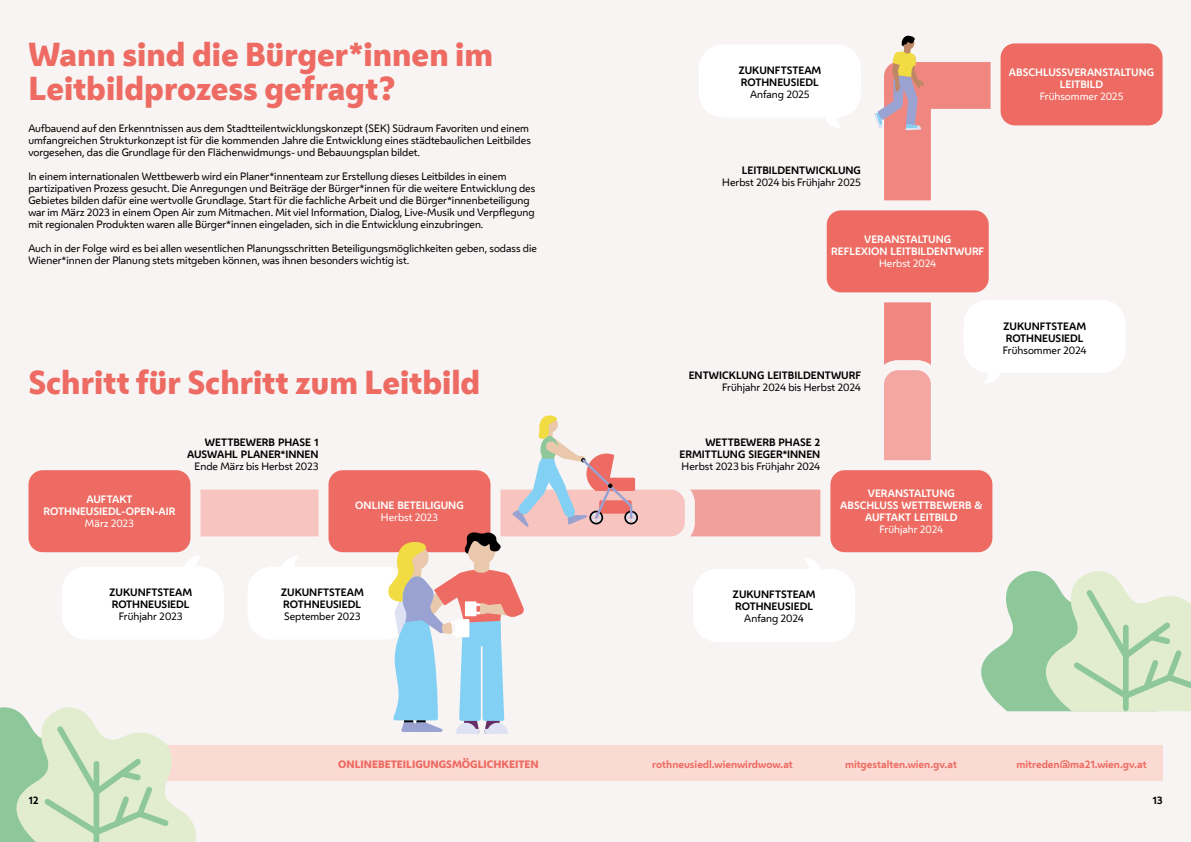
<style>
.page{position:relative;width:1191px;height:842px;background:#f7f4f3}
.page>*{position:absolute;margin:0;border:0;box-sizing:border-box;transform-origin:0 0}
.Überschrift{font:800 31px/34px "Wiener Melange";color:#ed6b62}
.Fließtext{font:10px/12px "Wiener Melange";color:#000}
.Absatzüberschrift{font:700 10px "Wiener Melange";color:#000}
.Absatzüberschrift-2{font:700 10px "Wiener Melange";color:#fff}
.Fließtext-2{font:700 10px "Wiener Melange";color:#ed6b62}
.Fließtext-3{font:10px "Wiener Melange";color:#fff}
.Absatzüberschrift-3{font:800 10px "Wiener Melange";color:#ed6b62}
.Auszeichnung_Fließte{font:700 10px "Wiener Melange";color:#000}
</style>
<div class="page">
<svg style="left:884px;top:62px;width:106px;height:300px"></svg>
<div style="left:666px;top:485px;width:210px;height:56px;background:#f1a19c;border-radius:19px"></div>
<div style="left:661px;top:480px;width:220px;height:66px;border:10px solid #f7f4f3;border-radius:19px"></div>
<div style="left:879px;top:365px;width:56px;height:156px;background:#f4a6a0;border-radius:19px"></div>
<div style="left:874px;top:360px;width:66px;height:166px;border:10px solid #f7f4f3;border-radius:19px"></div>
<div style="left:110px;top:485px;width:580px;height:56px;background:#f7c4c0;border-radius:19px"></div>
<div style="left:105px;top:480px;width:590px;height:66px;border:10px solid #f7f4f3;border-radius:19px"></div>
<div style="left:23px;top:465px;width:172px;height:92px;background:#ed6b62;border-radius:19px"></div>
<div style="left:18px;top:460px;width:182px;height:102px;border:10px solid #f7f4f3;border-radius:19px"></div>
<div style="left:825px;top:465px;width:172px;height:92px;background:#ed6b62;border-radius:19px"></div>
<div style="left:820px;top:460px;width:182px;height:102px;border:10px solid #f7f4f3;border-radius:19px"></div>
<div style="left:821px;top:205px;width:172px;height:92px;background:#ed6b62;border-radius:19px"></div>
<div style="left:816px;top:200px;width:182px;height:102px;border:10px solid #f7f4f3;border-radius:19px"></div>
<div style="left:995px;top:38px;width:172px;height:92px;background:#ed6b62;border-radius:19px"></div>
<div style="left:990px;top:33px;width:182px;height:102px;border:10px solid #f7f4f3;border-radius:19px"></div>
<svg style="left:693px;top:558px;width:162px;height:84px"></svg>
<svg style="left:62px;top:556px;width:162px;height:83px"></svg>
<svg style="left:699px;top:45px;width:162px;height:83px"></svg>
<svg style="left:963px;top:300px;width:162px;height:83px"></svg>
<div style="left:28px;top:746px;width:1134px;height:35px;background:#fbdad3"></div>
<svg style="left:981px;top:571px;width:210px;height:140px"></svg>
<svg style="left:0;top:707px;width:199px;height:135px"></svg>
<svg style="left:874px;top:35px;width:50px;height:95px"></svg>
<svg style="left:248px;top:415px;width:390px;height:319px"></svg>
<p class="Überschrift" style="left:28px;top:38px;width:466px">Wann sind die Bürger*innen im<br>Leitbildprozess gefragt?</p>
<p class="Fließtext" style="left:28px;top:122px;width:504px">Aufbauend auf den Erkenntnissen aus dem Stadtteilentwicklungskonzept (SEK) Südraum Favoriten und einem umfangreichen Strukturkonzept ist für die kommenden Jahre die Entwicklung eines städtebaulichen Leitbildes vorgesehen, das die Grundlage für den Flächenwidmungs- und Bebauungsplan bildet.</p>
<p class="Fließtext" style="left:28px;top:170px;width:508px">In einem internationalen Wettbewerb wird ein Planer*innenteam zur Erstellung dieses Leitbildes in einem partizipativen Prozess gesucht. Die Anregungen und Beiträge der Bürger*innen für die weitere Entwicklung des Gebietes bilden dafür eine wertvolle Grundlage. Start für die fachliche Arbeit und die Bürger*innenbeteiligung war im März 2023 in einem Open Air zum Mitmachen. Mit viel Information, Dialog, Live-Musik und Verpflegung mit regionalen Produkten waren alle Bürger*innen eingeladen, sich in die Entwicklung einzubringen.</p>
<p class="Fließtext" style="left:28px;top:242px;width:510px">Auch in der Folge wird es bei allen wesentlichen Planungsschritten Beteiligungsmöglichkeiten geben, sodass die<br>Wiener*innen der Planung stets mitgeben können, was ihnen besonders wichtig ist.</p>
<p class="Überschrift" style="left:28px;top:366px;width:453px">Schritt für Schritt zum Leitbild</p>
<p class="Absatzüberschrift-2" style="left:86px;top:493px;width:48px">AUFTAKT</p>
<p class="Absatzüberschrift-2" style="left:44px;top:505px;width:133px">ROTHNEUSIEDL-OPEN-AIR</p>
<p class="Fließtext-3" style="left:85px;top:517px;width:51px">März 2023</p>
<p class="Absatzüberschrift" style="left:205px;top:436px;width:115px">WETTBEWERB PHASE 1</p>
<p class="Absatzüberschrift" style="left:187px;top:448px;width:133px">AUSWAHL PLANER*INNEN</p>
<p class="Fließtext" style="left:195px;top:461px;width:125px">Ende März bis Herbst 2023</p>
<p class="Absatzüberschrift-2" style="left:355px;top:499px;width:110px">ONLINE BETEILIGUNG</p>
<p class="Fließtext-3" style="left:381px;top:511px;width:59px">Herbst 2023</p>
<p class="Absatzüberschrift" style="left:109px;top:586px;width:85px">ZUKUNFTSTEAM</p>
<p class="Absatzüberschrift" style="left:112px;top:598px;width:79px">ROTHNEUSIEDL</p>
<p class="Fließtext" style="left:119px;top:610px;width:65px">Frühjahr 2023</p>
<p class="Absatzüberschrift" style="left:281px;top:586px;width:85px">ZUKUNFTSTEAM</p>
<p class="Absatzüberschrift" style="left:283px;top:598px;width:79px">ROTHNEUSIEDL</p>
<p class="Fließtext" style="left:284px;top:610px;width:78px">September 2023</p>
<p class="Absatzüberschrift" style="left:738px;top:64px;width:85px">ZUKUNFTSTEAM</p>
<p class="Absatzüberschrift" style="left:741px;top:76px;width:79px">ROTHNEUSIEDL</p>
<p class="Fließtext" style="left:750px;top:89px;width:61px">Anfang 2025</p>
<p class="Absatzüberschrift-2" style="left:1009px;top:66px;width:147px">ABSCHLUSSVERANSTALTUNG</p>
<p class="Absatzüberschrift-2" style="left:1059px;top:78px;width:45px">LEITBILD</p>
<p class="Fließtext-3" style="left:1039px;top:90px;width:85px">Frühsommer 2025</p>
<p class="Absatzüberschrift" style="left:742px;top:164px;width:121px">LEITBILDENTWICKLUNG</p>
<p class="Fließtext" style="left:722px;top:176px;width:140px">Herbst 2024 bis Frühjahr 2025</p>
<p class="Absatzüberschrift-2" style="left:864px;top:233px;width:88px">VERANSTALTUNG</p>
<p class="Absatzüberschrift-2" style="left:831px;top:245px;width:154px">REFLEXION LEITBILDENTWURF</p>
<p class="Fließtext-3" style="left:879px;top:257px;width:59px">Herbst 2024</p>
<p class="Absatzüberschrift" style="left:688px;top:369px;width:174px">ENTWICKLUNG LEITBILDENTWURF</p>
<p class="Fließtext" style="left:722px;top:382px;width:140px">Frühjahr 2024 bis Herbst 2024</p>
<p class="Absatzüberschrift" style="left:705px;top:436px;width:116px">WETTBEWERB PHASE 2</p>
<p class="Absatzüberschrift" style="left:679px;top:448px;width:142px">ERMITTLUNG SIEGER*INNEN</p>
<p class="Fließtext" style="left:681px;top:461px;width:140px">Herbst 2023 bis Frühjahr 2024</p>
<p class="Absatzüberschrift-2" style="left:868px;top:487px;width:88px">VERANSTALTUNG</p>
<p class="Absatzüberschrift-2" style="left:840px;top:499px;width:144px">ABSCHLUSS WETTBEWERB &amp;</p>
<p class="Absatzüberschrift-2" style="left:865px;top:511px;width:94px">AUFTAKT LEITBILD</p>
<p class="Fließtext-3" style="left:879px;top:523px;width:65px">Frühjahr 2024</p>
<p class="Absatzüberschrift" style="left:1003px;top:319px;width:85px">ZUKUNFTSTEAM</p>
<p class="Absatzüberschrift" style="left:1005px;top:331px;width:79px">ROTHNEUSIEDL</p>
<p class="Fließtext" style="left:1002px;top:344px;width:85px">Frühsommer 2024</p>
<p class="Absatzüberschrift" style="left:732px;top:588px;width:85px">ZUKUNFTSTEAM</p>
<p class="Absatzüberschrift" style="left:735px;top:600px;width:79px">ROTHNEUSIEDL</p>
<p class="Fließtext" style="left:744px;top:612px;width:61px">Anfang 2024</p>
<p class="Absatzüberschrift-3" style="left:338px;top:758px;width:202px">ONLINEBETEILIGUNGSMÖGLICHKEITEN</p>
<p class="Fließtext-2" style="left:652px;top:758px;width:142px">rothneusiedl.wienwirdwow.at</p>
<p class="Fließtext-2" style="left:845px;top:758px;width:113px">mitgestalten.wien.gv.at</p>
<p class="Fließtext-2" style="left:1016px;top:758px;width:132px">mitreden@ma21.wien.gv.at</p>
<p class="Auszeichnung_Fließte" style="left:28px;top:794px;width:12px">12</p>
<p class="Auszeichnung_Fließte" style="left:1152px;top:794px;width:12px">13</p>
</div>
